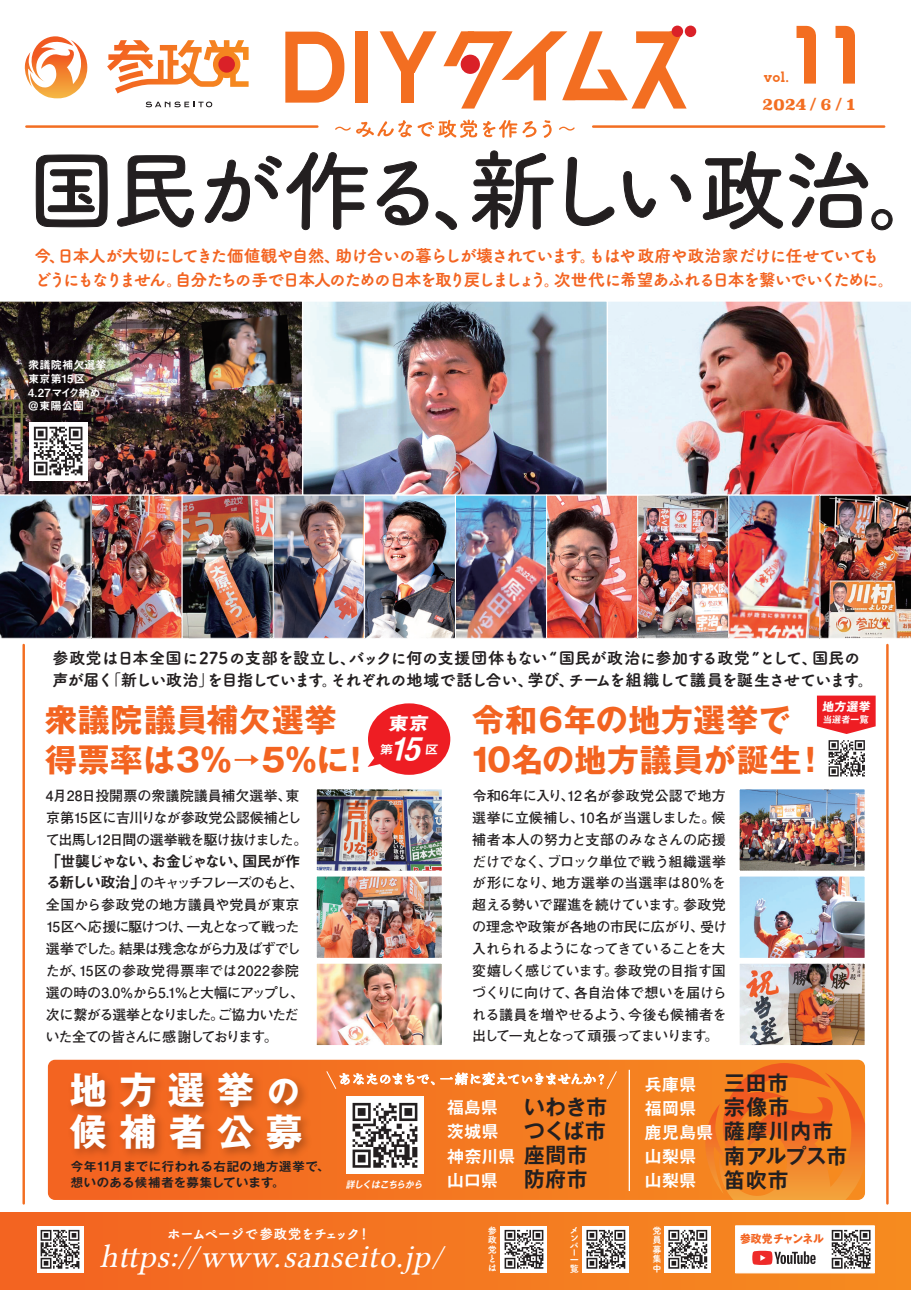
<style>
.page{position:relative;width:911px;height:1290px;background:#fff}
.page>*{position:absolute;margin:0;border:0;box-sizing:border-box;transform-origin:0 0}
.t1{font:88.75px "Tsuku A Rd Gothic Std D";letter-spacing:-.06em;color:#231f20}
.t2{font:78.75px "Harry Fatt";color:#f36e21}
.t3{font:700 37.5px/41.9px "Gothic MB101 Pro";letter-spacing:.325em;color:#fff}
.t4{font:32.5px "Lin Libertine Slanted";letter-spacing:.02em;color:#fff}
.t5{font:700 31.88px/40px "Gothic MB101 Pro";letter-spacing:.025em;color:#f36421}
.t6{font:italic 31.5px "Helvetica CY Bold";color:#fff;scale:1.16 1}
.t7{font:700 21px/24.1px "Gothic MB101 Pro De";letter-spacing:.055em;color:#231f20}
.t8{font:700 21px/24.1px "Gothic MB101 Pro De";letter-spacing:.035em;color:#231f20}
.t9{font:700 17.88px "Gothic MB101 Pro";color:#fff;scale:1.09 1}
.t10{font:17.5px/24.1px "Midashi Go Pro MB31";letter-spacing:-.01em;color:#fff}
.t11{font:16.88px/23.4px "Tsuku A Rd Gothic Std E";letter-spacing:-.09em;color:#f36421}
.t12{font:16.25px/22.5px "Tsuku A Rd Gothic Std E";letter-spacing:-.035em;color:#231f20}
.t13{font:700 16.25px "Superclarendon";color:#f36e21}
.t14{font:15.38px "Midashi Go Pro MB31";letter-spacing:-.11em;color:#231f20}
.t15{font:15px "Grundsten";color:#f36e21}
.t16{font:700 14px/21.9px "Futo Go B101 Pro";letter-spacing:-.03em;color:#231f20}
.t17{font:700 14px/22px "Futo Go B101 Pro";letter-spacing:-.06em;color:#231f20}
.t18{font:13.75px "Tsuku B Rd Gothic Std E";letter-spacing:-.065em;color:#fff}
.t19{font:12.12px "Midashi Go Pro MB31";color:#fff;scale:1.14 1}
.t20{font:700 12px/16.9px "Gothic MB101 Pro De";letter-spacing:.045em;color:#231f20}
.t21{font:700 11.88px "Gothic MB101 Pro";color:#fff}
.t22{font:11.25px/13.8px "Midashi Go Pro MB31";letter-spacing:.005em;color:#fff}
.t23{font:700 11.25px "Gothic MB101 Pr 6";color:#f36421;scale:.95 1}
.t24{font:9.5px "Midashi Go Pro MB31";color:#fff}
.t25{font:italic 700 9.25px "Gothic MB101 Pro De";color:#fff}
.t26{font:9.12px/9.4px "Tsuku B Rd Gothic Std E";color:#fff}
.s1{font-family:"Midashi Go Pro MB31";font-weight:400;font-size:15.38px}
.s2{font-size:31.88px}
</style>
<div class="page">
<hr style="left:22px;top:645px;width:3px;height:558px;background:#f36e21">
<hr style="left:886px;top:645px;width:2px;height:558px;background:#f36e21">
<img style="left:93px;top:302px;width:725px;height:335px">
<div style="left:302px;top:300px;width:306px;height:196px;border:1px solid #fff"></div>
<img style="left:0;top:300px;width:303px;height:195px">
<img style="left:607px;top:300px;width:304px;height:195px">
<div style="left:273px;top:495px;width:92px;height:144px;border:1px solid #fff"></div>
<div style="left:364px;top:495px;width:92px;height:144px;border:1px solid #fff"></div>
<div style="left:455px;top:495px;width:92px;height:144px;border:1px solid #fff"></div>
<div style="left:546px;top:495px;width:92px;height:144px;border:1px solid #fff"></div>
<div style="left:637px;top:495px;width:92px;height:144px;border:1px solid #fff"></div>
<div style="left:728px;top:495px;width:92px;height:144px;border:1px solid #fff"></div>
<img style="left:819px;top:495px;width:92px;height:144px">
<div style="left:91px;top:495px;width:92px;height:144px;border:1px solid #fff"></div>
<img style="left:0;top:495px;width:92px;height:144px">
<div style="left:182px;top:495px;width:92px;height:144px;border:1px solid #fff"></div>
<img style="left:318px;top:790px;width:122px;height:79px">
<div style="left:313px;top:785px;width:132px;height:89px;border:4px solid #fff"></div>
<img style="left:318px;top:878px;width:122px;height:78px">
<div style="left:313px;top:873px;width:132px;height:88px;border:4px solid #fff"></div>
<img style="left:318px;top:965px;width:122px;height:79px">
<div style="left:313px;top:960px;width:132px;height:89px;border:4px solid #fff"></div>
<img style="left:741px;top:790px;width:122px;height:79px">
<div style="left:736px;top:785px;width:132px;height:89px;border:4px solid #fff"></div>
<img style="left:741px;top:878px;width:122px;height:78px">
<div style="left:736px;top:873px;width:132px;height:88px;border:4px solid #fff"></div>
<img style="left:741px;top:965px;width:122px;height:79px">
<div style="left:736px;top:960px;width:132px;height:89px;border:4px solid #fff"></div>
<svg style="left:36px;top:155px;width:71px;height:72px"></svg>
<svg style="left:117px;top:156px;width:77px;height:71px"></svg>
<svg style="left:205px;top:156px;width:76px;height:67px"></svg>
<svg style="left:287px;top:152px;width:80px;height:78px"></svg>
<svg style="left:377px;top:162px;width:51px;height:63px"></svg>
<svg style="left:436px;top:211px;width:20px;height:19px"></svg>
<svg style="left:472px;top:151px;width:81px;height:78px"></svg>
<svg style="left:566px;top:157px;width:48px;height:69px"></svg>
<svg style="left:623px;top:171px;width:68px;height:46px"></svg>
<svg style="left:703px;top:151px;width:79px;height:78px"></svg>
<svg style="left:789px;top:152px;width:103px;height:78px"></svg>
<img style="left:201px;top:315px;width:91px;height:75px">
<svg style="left:367px;top:755px;width:16px;height:12px"></svg>
<div style="left:368px;top:703px;width:82px;height:72px;background:#ee1d23;border-radius:50%"></div>
<svg style="left:817px;top:695px;width:58px;height:39px;background:#ef363b"></svg>
<svg style="left:48px;top:1060px;width:816px;height:140px;background:#f47821"></svg>
<svg style="left:704px;top:1063px;width:161px;height:137px;background:#f37f24"></svg>
<hr style="left:628px;top:1070px;width:2px;height:121px;background:#fff">
<img style="left:63px;top:1064px;width:265px;height:104px">
<div style="left:0;top:1212px;width:911px;height:78px;background:linear-gradient(to right,#f36424,#f68e24)"></div>
<svg style="left:325px;top:1070px;width:109px;height:20px;background:#f6904f"></svg>
<svg style="left:440px;top:1070px;width:177px;height:20px;background:#f69851"></svg>
<div style="left:735px;top:1225px;width:140px;height:48px;background:#fff;border:1px solid #fff"></div>
<svg style="left:752px;top:1251px;width:63px;height:14px"></svg>
<svg style="left:107px;top:40px;width:142px;height:53px"></svg>
<div style="left:218px;top:56px;width:17px;height:17px;background:#da2128;border-radius:50%"></div>
<svg style="left:146px;top:102px;width:66px;height:5px"></svg>
<svg style="left:24px;top:36px;width:63px;height:62px"></svg>
<svg style="left:379px;top:31px;width:57px;height:42px"></svg>
<div style="left:671px;top:26px;width:12px;height:11px;background:#da2128;border-radius:50%"></div>
<div style="left:685px;top:26px;width:11px;height:11px;background:#da2128;border-radius:50%"></div>
<svg style="left:443px;top:31px;width:243px;height:78px"></svg>
<div style="left:401px;top:63px;width:13px;height:39px;background:#f36e21"></div>
<div style="left:355px;top:31px;width:13px;height:71px;background:#f36e21"></div>
<svg style="left:285px;top:32px;width:59px;height:71px"></svg>
<hr style="left:26px;top:125px;width:291px;height:3px;background:#f36e21">
<hr style="left:593px;top:125px;width:291px;height:3px;background:#f36e21">
<svg style="left:335px;top:120px;width:142px;height:18px"></svg>
<svg style="left:483px;top:120px;width:53px;height:18px"></svg>
<svg style="left:543px;top:120px;width:8px;height:18px"></svg>
<svg style="left:559px;top:127px;width:15px;height:4px"></svg>
<svg style="left:664px;top:1226px;width:47px;height:46px"></svg>
<svg style="left:582px;top:1226px;width:47px;height:46px"></svg>
<svg style="left:501px;top:1226px;width:46px;height:46px"></svg>
<svg style="left:37px;top:1226px;width:46px;height:46px"></svg>
<svg style="left:29px;top:422px;width:58px;height:58px"></svg>
<div style="left:346px;top:1097px;width:77px;height:77px;background:#fff"></div>
<svg style="left:34px;top:427px;width:48px;height:48px"></svg>
<svg style="left:828px;top:740px;width:37px;height:36px"></svg>
<svg style="left:352px;top:1103px;width:65px;height:65px"></svg>
<svg style="left:41px;top:1230px;width:38px;height:38px"></svg>
<svg style="left:504px;top:1230px;width:39px;height:38px"></svg>
<svg style="left:586px;top:1230px;width:39px;height:38px"></svg>
<svg style="left:668px;top:1230px;width:39px;height:38px"></svg>
<svg style="left:831px;top:1230px;width:39px;height:38px"></svg>
<h2 class="t2" style="left:792px;top:2px;width:68px">11</h2>
<p class="t13" style="left:762px;top:92px;width:95px">2024/6/1</p>
<p class="t15" style="left:763px;top:67px;width:27px">vol.</p>
<h1 class="t1" style="left:27px;top:122px;width:930px">国民が作る、新しい政治。</h1>
<p class="t11" style="left:35px;top:243px;width:861px">今、日本人が大切にしてきた価値観や自然、助け合いの暮らしが壊されています。もはや政府や政治家だけに任せていてもどうにもなりません。自分たちの手で日本人のための日本を取り戻しましょう。次世代に希望あふれる日本を繋いでいくために。</p>
<p class="t22" style="left:28px;top:357px;width:80px">衆議院補欠選挙東京第15区<br>4.27マイク納め＠東陽公園</p>
<p class="t12" style="left:53px;top:645px;width:823px">参政党は日本全国に275の支部を設立し、バックに何の支援団体もない“国民が政治に参加する政党”として、国民の声が届く「新しい政治」を目指しています。それぞれの地域で話し合い、学び、チームを組織して議員を誕生させています。</p>
<h3 class="t5" style="left:45px;top:696px;width:328px">衆議院議員補欠選挙得票率は3％→5％に！</h3>
<p class="t16" style="left:46px;top:783px;width:263px">4月28日投開票の衆議院議員補欠選挙、東京第15区に吉川りなが参政党公認候補として出馬し12日間の選挙戦を駆け抜けました。</p>
<p class="t14" style="left:46px;top:848px;width:256px">「世襲じゃない、お金じゃない、国民が作</p>
<p class="t17" style="left:46px;top:870px;width:260px"><span class="s1">る新しい政治」</span>のキャッチフレーズのもと、全国から参政党の地方議員や党員が東京<br>15区へ応援に駆けつけ、一丸となって戦った選挙でした。結果は残念ながら力及ばずでしたが、15区の参政党得票率では2022参院選の時の3.0％から5.1％と大幅にアップし、次に繋がる選挙となりました。ご協力いただいた全ての皆さんに感謝しております。</p>
<p class="t9" style="left:388px;top:708px;width:40px">東京</p>
<p class="t19" style="left:379px;top:740px;width:55px">第　　区</p>
<h3 class="t6" style="left:392px;top:730px;width:28px">15</h3>
<h3 class="t5" style="left:469px;top:696px;width:359px">令和6年の地方選挙で<br>10名の地方議員が誕生！</h3>
<p class="t16" style="left:472px;top:783px;width:257px">令和6年に入り、12名が参政党公認で地方選挙に立候補し、10名が当選しました。候補者本人の努力と支部のみなさんの応援だけでなく、ブロック単位で戦う組織選挙が形になり、地方選挙の当選率は80%を超える勢いで躍進を続けています。参政党の理念や政策が各地の市民に広がり、受け入れられるようになってきていることを大変嬉しく感じています。参政党の目指す国づくりに向けて、各自治体で想いを届けられる議員を増やせるよう、今後も候補者を出して一丸となって頑張ってまいります。</p>
<p class="t21" style="left:822px;top:696px;width:51px">地方選挙</p>
<p class="t24" style="left:822px;top:712px;width:49px">当選者一覧</p>
<h3 class="t3" style="left:70px;top:1064px;width:234px">地方選挙<span class="s2">の</span>候補者公募</h3>
<p class="t20" style="left:71px;top:1156px;width:260px">今年11月までに行われる右記の地方選挙で、想いのある候補者を募集しています。</p>
<p class="t25" style="left:346px;top:1177px;width:80px">詳しくはこちらから</p>
<p class="t10" style="left:447px;top:1093px;width:70px">福島県茨城県神奈川県山口県</p>
<h3 class="t8" style="left:524px;top:1092px;width:84px">いわき市つくば市座間市防府市</h3>
<p class="t10" style="left:644px;top:1070px;width:71px">兵庫県福岡県鹿児島県山梨県山梨県</p>
<h3 class="t7" style="left:724px;top:1068px;width:125px">三田市<br>宗像市<br>薩摩川内市南アルプス市笛吹市</h3>
<p class="t18" style="left:167px;top:1223px;width:205px">ホームページで参政党をチェック！</p>
<h3 class="t4" style="left:100px;top:1238px;width:344px">https://www.sanseito.jp/</h3>
<p class="t26" style="left:488px;top:1225px;width:10px">参政党とは</p>
<p class="t26" style="left:570px;top:1225px;width:10px;line-height:7.6px">メンバー一</p>
<p class="t26" style="left:570px;top:1263px;width:10px">覧</p>
<p class="t26" style="left:652px;top:1225px;width:10px;text-align:justify">党員募集中</p>
<p class="t23" style="left:740px;top:1229px;width:90px">参政党チャンネル</p>
</div>
